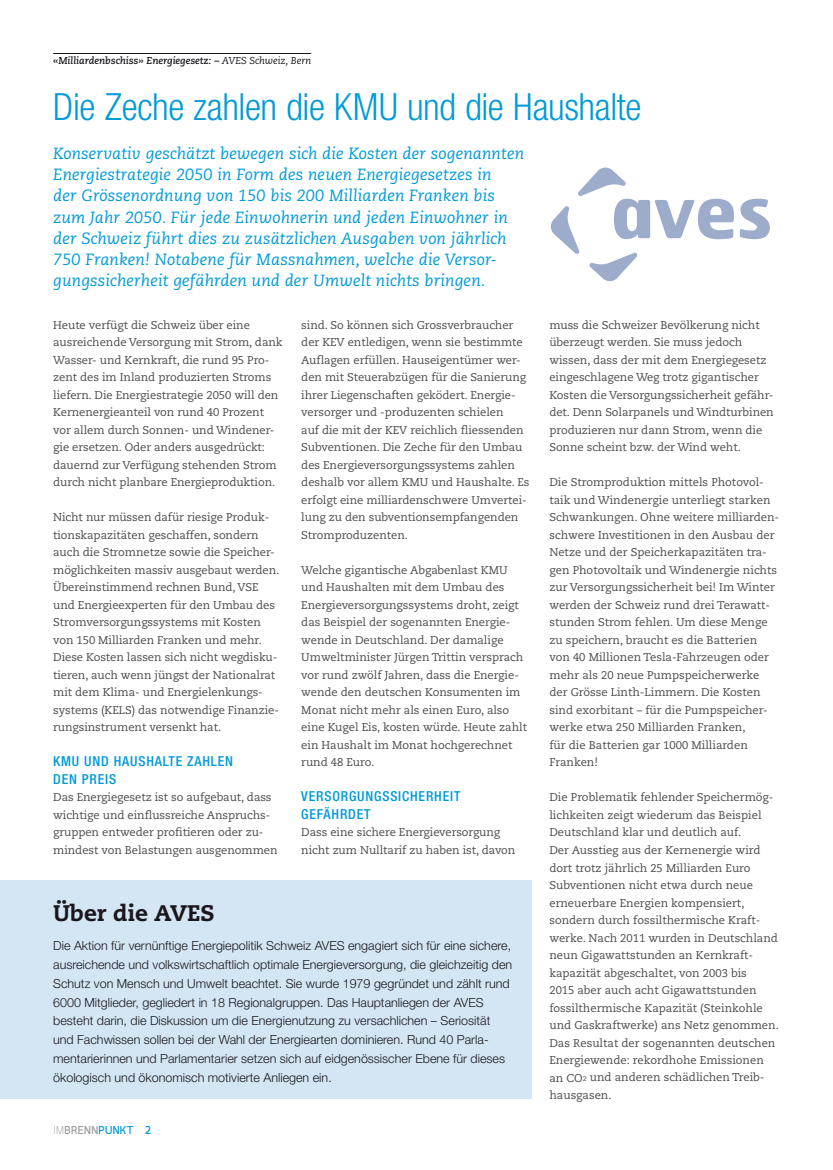
<style>
.page{position:relative;width:833px;height:1170px;background:#fff}
.page>*{position:absolute;margin:0;border:0;box-sizing:border-box;transform-origin:0 0}
.t1{font:300 condensed 37.5px "Helvetica Neue LT Std";letter-spacing:-.01em;color:#009ad7}
.t2{font:800 22.5px "Caecilia LT Std";color:#1a171c}
.t3{font:italic 16.25px/21.2px "Caecilia LT Std";letter-spacing:.01em;color:#009ad7}
.t4{font:500 condensed 13.75px/17.5px "Helvetica Neue LT Std";letter-spacing:.06em;color:#009ad7}
.t5{font:300 12.5px/18.8px "Helvetica Neue LT Std";color:#1a171c}
.t6{font:11.25px/17.5px "Caecilia LT Std";letter-spacing:-.005em;color:#4b4b4d}
.t7{font:700 11.25px "Quark";letter-spacing:.03em;color:#009ad7}
.t8{font:italic 700 10px "Caecilia LT Std";color:#1a171c}
.s1{font-weight:400}
.s2{font-size:7.12px}
.s3{font-weight:300;color:#9c9d9f}
.s4{color:#9c9d9f}
</style>
<div class="page">
<hr style="left:53px;top:53px;width:258px;height:1px;background:#1a171c">
<div style="left:0;top:880px;width:532px;height:218px;background:#d4e6f4"></div>
<svg style="left:551px;top:167px;width:219px;height:114px"></svg>
<p class="t8" style="left:53px;top:56px;width:259px">«Milliardenbschiss» Energiegesetz: – <span class="s1">AVES Schweiz, Bern</span></p>
<h1 class="t1" style="left:53px;top:93px;width:590px">Die Zeche zahlen die KMU und die Haushalte</h1>
<p class="t3" style="left:53px;top:143px;width:472px">Konservativ geschätzt bewegen sich die Kosten der sogenannten Energiestrategie 2050 in Form des neuen Energiegesetzes in<br>der Grössenordnung von 150 bis 200 Milliarden Franken bis zum Jahr 2050. Für jede Einwohnerin und jeden Einwohner in der Schweiz führt dies zu zusätzlichen Ausgaben von jährlich 750 Franken! Notabene für Massnahmen, welche die Versor&shy;gungssicherheit gefährden und der Umwelt nichts bringen.</p>
<p class="t6" style="left:549px;top:316px;width:226px">muss die Schweizer Bevölkerung nicht überzeugt werden. Sie muss jedoch wissen, dass der mit dem Energiegesetz eingeschlagene Weg trotz gigantischer Kosten die Versorgungssicherheit gefähr&shy;det. Denn Solarpanels und Windturbinen produzieren nur dann Strom, wenn die Sonne scheint bzw. der Wind weht.</p>
<p class="t6" style="left:549px;top:474px;width:231px">Die Stromproduktion mittels Photovol&shy;taik und Windenergie unterliegt starken Schwankungen. Ohne weitere milliarden&shy;schwere Investitionen in den Ausbau der Netze und der Speicherkapazitäten tra&shy;gen Photovoltaik und Windenergie nichts zur Versorgungssicherheit bei! Im Winter werden der Schweiz rund drei Terawatt&shy;stunden Strom fehlen. Um diese Menge zu speichern, braucht es die Batterien von 40 Millionen Tesla-Fahrzeugen oder mehr als 20 neue Pumpspeicherwerke der Grösse Linth-Limmern. Die Kosten sind exorbitant – für die Pumpspeicher&shy;werke etwa 250 Milliarden Franken,<br>für die Batterien gar 1000 Milliarden Franken!</p>
<p class="t6" style="left:549px;top:789px;width:231px">Die Problematik fehlender Speichermög&shy;lichkeiten zeigt wiederum das Beispiel Deutschland klar und deutlich auf.<br>Der Ausstieg aus der Kernenergie wird dort trotz jährlich 25 Milliarden Euro Subventionen nicht etwa durch neue erneuerbare Energien kompensiert, sondern durch fossilthermische Kraft&shy;werke. Nach 2011 wurden in Deutschland neun Gigawattstunden an Kernkraft&shy;kapazität abgeschaltet, von 2003 bis<br>2015 aber auch acht Gigawattstunden fossilthermische Kapazität (Steinkohle und Gaskraftwerke) ans Netz genommen.<br>Das Resultat der sogenannten deutschen Energiewende: rekordhohe Emissionen an CO<span class="s2">2</span> und anderen schädlichen Treib&shy;hausgasen.</p>
<p class="t6" style="left:53px;top:316px;width:231px">Heute verfügt die Schweiz über eine ausreichende Versorgung mit Strom, dank Wasser- und Kernkraft, die rund 95 Pro&shy;zent des im Inland produzierten Stroms liefern. Die Energiestrategie 2050 will den Kernenergieanteil von rund 40 Prozent vor allem durch Sonnen- und Windener&shy;gie ersetzen. Oder anders ausgedrückt: dauernd zur Verfügung stehenden Strom durch nicht planbare Energieproduktion.</p>
<p class="t6" style="left:53px;top:509px;width:228px">Nicht nur müssen dafür riesige Produk&shy;tionskapazitäten geschaffen, sondern auch die Stromnetze sowie die Speicher&shy;möglichkeiten massiv ausgebaut werden.<br>Übereinstimmend rechnen Bund, VSE und Energieexperten für den Umbau des Stromversorgungssystems mit Kosten von 150 Milliarden Franken und mehr.<br>Diese Kosten lassen sich nicht wegdisku&shy;tieren, auch wenn jüngst der Nationalrat mit dem Klima- und Energielenkungs&shy;systems (KELS) das notwendige Finanzie&shy;rungsinstrument versenkt hat.</p>
<p class="t4" style="left:53px;top:752px;width:181px">KMU UND HAUSHALTE ZAHLEN<br>DEN PREIS</p>
<p class="t6" style="left:53px;top:789px;width:226px">Das Energiegesetz ist so aufgebaut, dass wichtige und einflussreiche Anspruchs&shy;gruppen entweder profitieren oder zu&shy;mindest von Belastungen ausgenommen</p>
<p class="t6" style="left:301px;top:316px;width:230px">sind. So können sich Grossverbraucher der KEV entledigen, wenn sie bestimmte Auflagen erfüllen. Hauseigentümer wer&shy;den mit Steuerabzügen für die Sanierung ihrer Liegenschaften geködert. Energie&shy;versorger und -produzenten schielen<br>auf die mit der KEV reichlich fliessenden Subventionen. Die Zeche für den Umbau des Energieversorgungssystems zahlen deshalb vor allem KMU und Haushalte. Es erfolgt eine milliardenschwere Umvertei&shy;lung zu den subven tionsempfangenden Stromproduzenten.</p>
<p class="t6" style="left:301px;top:561px;width:227px">Welche gigantische Abgabenlast KMU und Haushalten mit dem Umbau des Energieversorgungssystems droht, zeigt das Beispiel der sogenannten Energie&shy;wende in Deutschland. Der damalige Umweltminister Jürgen Trittin versprach vor rund zwölf Jahren, dass die Energie&shy;wende den deutschen Konsumenten im Monat nicht mehr als einen Euro, also eine Kugel Eis, kosten würde. Heute zahlt ein Haushalt im Monat hochgerechnet rund 48 Euro.</p>
<p class="t4" style="left:301px;top:787px;width:161px">VERSORGUNGSSICHERHEIT<br>GEFÄHRDET</p>
<p class="t6" style="left:301px;top:824px;width:216px">Dass eine sichere Energieversorgung nicht zum Nulltarif zu haben ist, davon</p>
<h2 class="t2" style="left:53px;top:902px;width:163px">Über die AVES</h2>
<p class="t5" style="left:53px;top:938px;width:460px">Die Aktion für vernünftige Energiepolitik Schweiz AVES engagiert sich für eine sichere, ausreichende und volkswirtschaftlich optimale Energie versorgung, die gleichzeitig den Schutz von Mensch und Umwelt beachtet. Sie wurde 1979 gegründet und zählt rund 6000 Mitglieder, gegliedert in 18 Regionalgruppen. Das Hauptanliegen der AVES besteht darin, die Diskussion um die Energienutzung zu versachlichen – Seriosität und Fachwissen sollen bei der Wahl der Energiearten dominieren. Rund 40 Parla&shy;mentarierinnen und Parlamentarier setzen sich auf eidgenössischer Ebene für dieses ökologisch und ökonomisch motivierte Anliegen ein.</p>
<p class="t7" style="left:54px;top:1123px;width:99px"><span class="s3">IM</span><span class="s4">BRENN</span>PUNKT 2</p>
</div>
